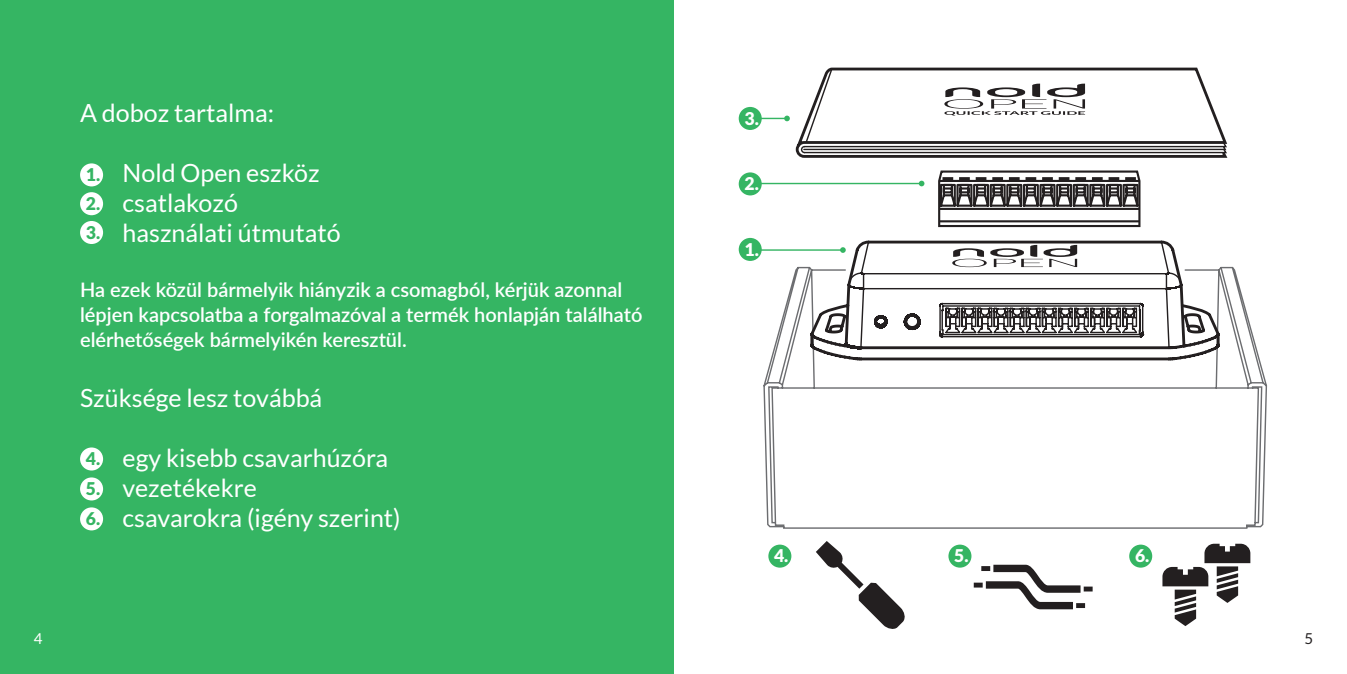
<style>
.page{position:relative;width:1347px;height:674px;background:#fff}
.page>*{position:absolute;margin:0;border:0;box-sizing:border-box;transform-origin:0 0}
.t1{font:25px/30px "Lato";color:#fff}
.t2{font:600 20px/25px "Lato";color:#fff}
.t3{font:900 17.5px "Lato";color:#fff}
.t4{font:900 17.5px "Lato";color:#35b563}
.t5{font:15px "Lato";color:#fff}
.t6{font:15px "Lato";color:#231f20}
.s1{font-weight:900;font-size:17.5px;color:#35b563}
</style>
<div class="page">
<div style="left:0;top:0;width:673px;height:673px;background:#35b563"></div>
<div style="left:80px;top:507px;width:23px;height:23px;background:#fff;border-radius:50%"></div>
<div style="left:80px;top:221px;width:23px;height:23px;background:#fff;border-radius:50%"></div>
<div style="left:80px;top:477px;width:23px;height:23px;background:#fff;border-radius:50%"></div>
<div style="left:80px;top:192px;width:23px;height:23px;background:#fff;border-radius:50%"></div>
<div style="left:80px;top:447px;width:23px;height:23px;background:#fff;border-radius:50%"></div>
<div style="left:80px;top:163px;width:23px;height:23px;background:#fff;border-radius:50%"></div>
<hr style="left:757px;top:118px;width:30px;height:1px;background:#35b563">
<svg style="left:784px;top:115px;width:6px;height:6px"></svg>
<hr style="left:757px;top:183px;width:164px;height:1px;background:#35b563">
<svg style="left:918px;top:180px;width:6px;height:6px"></svg>
<hr style="left:758px;top:249px;width:85px;height:1px;background:#35b563">
<div style="left:738px;top:172px;width:23px;height:23px;background:#35b563;border-radius:50%"></div>
<div style="left:738px;top:107px;width:23px;height:23px;background:#35b563;border-radius:50%"></div>
<div style="left:738px;top:238px;width:23px;height:23px;background:#35b563;border-radius:50%"></div>
<div style="left:768px;top:544px;width:23px;height:23px;background:#35b563;border-radius:50%"></div>
<div style="left:948px;top:544px;width:23px;height:23px;background:#35b563;border-radius:50%"></div>
<div style="left:1129px;top:544px;width:23px;height:23px;background:#35b563;border-radius:50%"></div>
<svg style="left:763px;top:266px;width:504px;height:263px"></svg>
<svg style="left:808px;top:247px;width:413px;height:115px"></svg>
<svg style="left:847px;top:240px;width:335px;height:109px"></svg>
<svg style="left:979px;top:288px;width:163px;height:46px"></svg>
<svg style="left:1178px;top:302px;width:43px;height:37px"></svg>
<svg style="left:938px;top:170px;width:203px;height:58px"></svg>
<div style="left:1125px;top:177px;width:10px;height:4px;border:2px solid #231f20"></div>
<hr style="left:939px;top:208px;width:200px;height:2px;background:#231f20">
<hr style="left:939px;top:220px;width:200px;height:2px;background:#231f20">
<hr style="left:939px;top:180px;width:200px;height:2px;background:#231f20">
<svg style="left:795px;top:67px;width:433px;height:91px"></svg>
<svg style="left:973px;top:564px;width:119px;height:45px"></svg>
<svg style="left:816px;top:541px;width:89px;height:88px"></svg>
<svg style="left:1162px;top:543px;width:88px;height:82px"></svg>
<p class="t1" style="left:80px;top:97px;width:195px">A doboz tartalma:</p>
<p class="t4" style="left:86px;top:164px;width:16px">1.</p>
<p class="t4" style="left:86px;top:193px;width:16px">2.</p>
<p class="t4" style="left:86px;top:222px;width:16px">3.</p>
<p class="t1" style="left:123px;top:157px;width:220px">Nold Open eszköz csatlakozó használati útmutató</p>
<p class="t2" style="left:80px;top:276px;width:564px">Ha ezek közül bármelyik hiányzik a csomagból, kérjük azonnal lépjen kapcsolatba a forgalmazóval a termék honlapján található elérhetőségek bármelyikén keresztül.</p>
<p class="t1" style="left:80px;top:382px;width:244px">Szüksége lesz továbbá</p>
<p class="t1" style="left:123px;top:442px;width:267px">egy kisebb csavarhúzóra vezetékekre</p>
<p class="t1" style="left:86px;top:502px;width:316px"><span class="s1">6.</span> csavarokra (igény szerint)</p>
<p class="t4" style="left:86px;top:448px;width:16px">4.</p>
<p class="t4" style="left:86px;top:478px;width:16px">5.</p>
<p class="t3" style="left:744px;top:108px;width:16px">3.</p>
<p class="t3" style="left:744px;top:173px;width:16px">2.</p>
<p class="t3" style="left:744px;top:239px;width:16px">1.</p>
<p class="t3" style="left:774px;top:545px;width:16px">4.</p>
<p class="t3" style="left:954px;top:545px;width:16px">5.</p>
<p class="t3" style="left:1135px;top:545px;width:16px">6.</p>
<p class="t5" style="left:34px;top:629px;width:10px">4</p>
<p class="t6" style="left:1304px;top:629px;width:10px">5</p>
</div>
